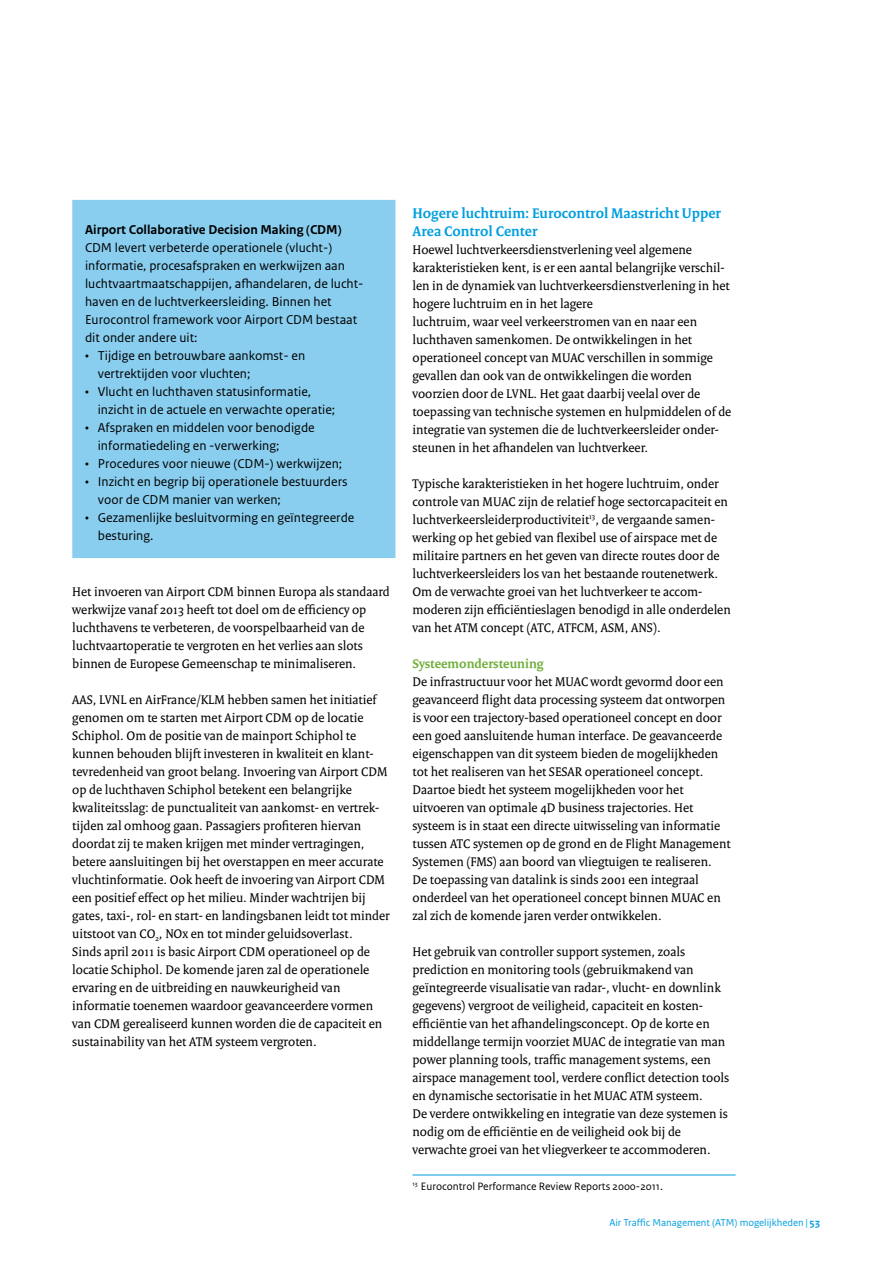
<style>
.page{position:relative;width:893px;height:1263px;background:#fff}
.page>*{position:absolute;margin:0;border:0;box-sizing:border-box;transform-origin:0 0}
.t1{font:700 15px/18px "Rijksoverheid Serif";color:#009ede}
.t2{font:13.5px/18px "Rijksoverheid Serif";color:#000}
.t3{font:13.5px/18px "Rijksoverheid Sans Text";color:#000}
.t4{font:700 13.5px "Rijksoverheid Sans Text";color:#000}
.t5{font:700 13.5px "Rijksoverheid Serif";color:#6fae37}
.t6{font:11.25px "Rijksoverheid Sans Text";color:#000}
.t7{font:10.5px "Rijksoverheid Sans Text";color:#009ede}
.s1{font-weight:700}
</style>
<div class="page">
<hr style="left:412px;top:1175px;width:324px;height:1px;background:#009ede">
<div style="left:72px;top:200px;width:323px;height:358px;background:#89ceef"></div>
<p class="t4" style="left:85px;top:222px;width:258px">Airport Collaborative Decision Making (CDM)</p>
<p class="t3" style="left:85px;top:239px;width:278px">CDM levert verbeterde operationele (vlucht-) informatie, procesafspraken en werkwijzen aan luchtvaartmaatschappijen, afhandelaren, de lucht&shy;haven en de luchtverkeersleiding. Binnen het Eurocontrol framework voor Airport CDM bestaat dit onder andere uit:</p>
<p class="t3" style="left:98px;top:347px;width:209px;text-indent:-13px">• Tijdige en betrouwbare aankomst- en vertrektijden voor vluchten;</p>
<p class="t3" style="left:98px;top:383px;width:239px;text-indent:-13px">• Vlucht en luchthaven statusinformatie, inzicht in de actuele en verwachte operatie;</p>
<p class="t3" style="left:98px;top:419px;width:218px;text-indent:-13px">• Afspraken en middelen voor benodigde informatiedeling en -verwerking;</p>
<p class="t3" style="left:85px;top:455px;width:259px">• Procedures voor nieuwe (CDM-) werkwijzen;</p>
<p class="t3" style="left:98px;top:473px;width:251px;text-indent:-13px">• Inzicht en begrip bij operationele bestuurders voor de CDM manier van werken;</p>
<p class="t3" style="left:98px;top:509px;width:258px;text-indent:-13px">• Gezamenlijke besluitvorming en geïntegreerde besturing.</p>
<p class="t2" style="left:72px;top:582px;width:319px">Het invoeren van Airport CDM binnen Europa als standaard werkwijze vanaf 2013 heeft tot doel om de efficiency op luchthavens te verbeteren, de voorspelbaarheid van de luchtvaartoperatie te vergroten en het verlies aan slots binnen de Europese Gemeenschap te minimaliseren.</p>
<p class="t2" style="left:72px;top:690px;width:319px">AAS, LVNL en AirFrance/KLM hebben samen het initiatief genomen om te starten met Airport CDM op de locatie Schiphol. Om de positie van de mainport Schiphol te kunnen behouden blijft investeren in kwaliteit en klant&shy;tevredenheid van groot belang. Invoering van Airport CDM op de luchthaven Schiphol betekent een belangrijke kwaliteitsslag: de punctualiteit van aankomst- en vertrek&shy;tijden zal omhoog gaan. Passagiers profiteren hiervan doordat zij te maken krijgen met minder vertragingen, betere aansluitingen bij het overstappen en meer accurate vluchtinformatie. Ook heeft de invoering van Airport CDM een positief effect op het milieu. Minder wachtrijen bij gates, taxi-, rol- en start- en landingsbanen leidt tot minder uitstoot van CO<sub>2</sub>, NOx en tot minder geluidsoverlast.<br>Sinds april 2011 is basic Airport CDM operationeel op de locatie Schiphol. De komende jaren zal de operationele ervaring en de uitbreiding en nauwkeurigheid van informatie toenemen waardoor geavanceerdere vormen van CDM gerealiseerd kunnen worden die de capaciteit en sustainability van het ATM systeem vergroten.</p>
<p class="t1" style="left:412px;top:204px;width:310px">Hogere luchtruim: Eurocontrol Maastricht Upper<br>Area Control Center</p>
<p class="t2" style="left:412px;top:240px;width:320px">Hoewel luchtverkeersdienstverlening veel algemene karakteristieken kent, is er een aantal belangrijke verschil&shy;len in de dynamiek van luchtverkeersdienstverlening in het hogere luchtruim en in het lagere<br>luchtruim, waar veel verkeerstromen van en naar een luchthaven samenkomen. De ontwikkelingen in het operationeel concept van MUAC verschillen in sommige gevallen dan ook van de ontwikkelingen die worden voorzien door de LVNL. Het gaat daarbij veelal over de toepassing van technische systemen en hulpmiddelen of de integratie van systemen die de luchtverkeersleider onder&shy;steunen in het afhandelen van luchtverkeer.</p>
<p class="t2" style="left:412px;top:474px;width:320px">Typische karakteristieken in het hogere luchtruim, onder controle van MUAC zijn de relatief hoge sectorcapaciteit en luchtverkeersleiderproductiviteit<sup>13</sup>, de vergaande samen&shy;werking op het gebied van flexibel use of airspace met de militaire partners en het geven van directe routes door de luchtverkeersleiders los van het bestaande routenetwerk.<br>Om de verwachte groei van het luchtverkeer te accom&shy;moderen zijn efficiëntieslagen benodigd in alle onderdelen van het ATM concept (ATC, ATFCM, ASM, ANS).</p>
<p class="t5" style="left:412px;top:655px;width:133px">Systeemondersteuning</p>
<p class="t2" style="left:412px;top:672px;width:320px">De infrastructuur voor het MUAC wordt gevormd door een geavanceerd flight data processing systeem dat ontworpen is voor een trajectory-based operationeel concept en door een goed aansluitende human interface. De geavanceerde eigenschappen van dit systeem bieden de mogelijkheden tot het realiseren van het SESAR operationeel concept.<br>Daartoe biedt het systeem mogelijkheden voor het uitvoeren van optimale 4D business trajectories. Het systeem is in staat een directe uitwisseling van informatie tussen ATC systemen op de grond en de Flight Management Systemen (FMS) aan boord van vliegtuigen te realiseren.<br>De toepassing van datalink is sinds 2001 een integraal onderdeel van het operationeel concept binnen MUAC en zal zich de komende jaren verder ontwikkelen.</p>
<p class="t2" style="left:412px;top:942px;width:318px">Het gebruik van controller support systemen, zoals prediction en monitoring tools (gebruikmakend van geïntegreerde visualisatie van radar-, vlucht- en downlink gegevens) vergroot de veiligheid, capaciteit en kosten&shy;efficiëntie van het afhandelingsconcept. Op de korte en middellange termijn voorziet MUAC de integratie van man power planning tools, traffic management systems, een airspace management tool, verdere conflict detection tools en dynamische sectorisatie in het MUAC ATM systeem.<br>De verdere ontwikkeling en integratie van deze systemen is nodig om de efficiëntie en de veiligheid ook bij de verwachte groei van het vliegverkeer te accommoderen.</p>
<p class="t6" style="left:412px;top:1180px;width:252px"><sup>13</sup> Eurocontrol Performance Review Reports 2000-2011.</p>
<p class="t7" style="left:609px;top:1216px;width:212px">Air Traffic Management (ATM) mogelijkheden | <span class="s1">53</span></p>
</div>
